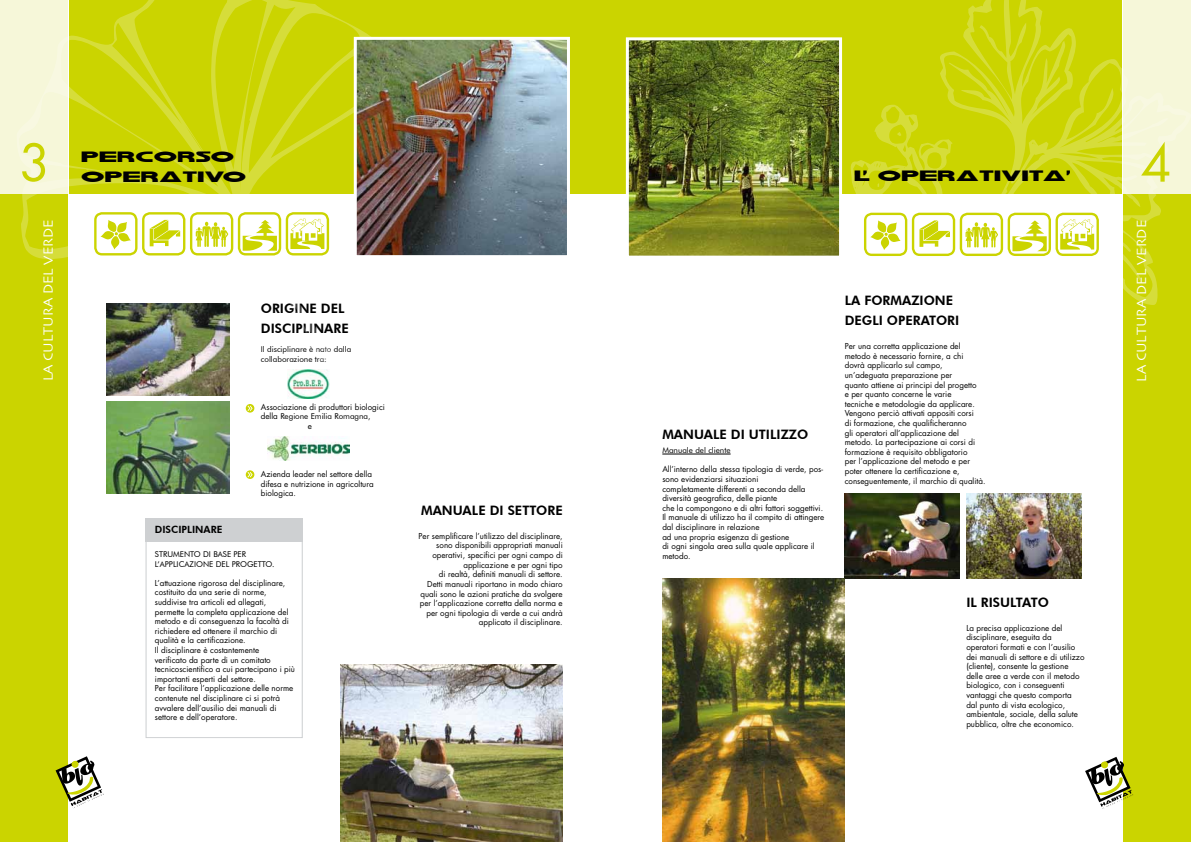
<style>
.page{position:relative;width:1191px;height:842px;background:#fff}
.page>*{position:absolute;margin:0;border:0;box-sizing:border-box;transform-origin:0 0}
.t1{font:50px "Futura";color:#cbd400}
.t2{font:33px "Galant";color:#000}
.t3{font:14px "Skia";color:#fff}
.t4{font:800 13px/20px "Futura BT";color:#000}
.t5{font:800 10px "Futura BT";color:#000}
.t6{font:8px/9.6px "Futura";color:#000}
.t7{font:8px/9.6px "Futura BT";color:#000}
.s1{font-family:"Futura";font-size:50px;color:#cbd400}
.s2{font-family:"Futura"}
</style>
<div class="page">
<div style="left:146px;top:519px;width:157px;height:219px;border:1px solid #ced0d2"></div>
<div style="left:146px;top:518px;width:157px;height:24px;background:#ced0d2"></div>
<img style="left:106px;top:362px;width:123px;height:34px">
<div style="left:0;top:194px;width:67px;height:648px;background:#cbd400"></div>
<svg style="left:56px;top:756px;width:48px;height:53px"></svg>
<div style="left:0;top:0;width:67px;height:193px;background:#f6f7d9"></div>
<div style="left:69px;top:0;width:526px;height:193px;background:#cbd400"></div>
<svg style="left:17px;top:0;width:371px;height:362px"></svg>
<img style="left:288px;top:369px;width:41px;height:30px">
<img style="left:268px;top:436px;width:81px;height:24px">
<img style="left:358px;top:41px;width:208px;height:213px">
<div style="left:354px;top:37px;width:216px;height:221px;border:3px solid #fff"></div>
<img style="left:340px;top:664px;width:223px;height:178px">
<img style="left:106px;top:401px;width:123px;height:92px">
<svg style="left:246px;top:404px;width:8px;height:9px"></svg>
<svg style="left:247px;top:406px;width:6px;height:5px"></svg>
<svg style="left:246px;top:470px;width:8px;height:9px"></svg>
<svg style="left:247px;top:472px;width:6px;height:5px"></svg>
<div style="left:287px;top:213px;width:41px;height:41px;background:#fff;border-radius:7px"></div>
<div style="left:286px;top:212px;width:43px;height:43px;border:2px solid #cbd400;border-radius:7px"></div>
<div style="left:238px;top:212px;width:43px;height:43px;border:2px solid #cbd400;border-radius:7px"></div>
<svg style="left:243px;top:220px;width:34px;height:31px"></svg>
<div style="left:191px;top:213px;width:41px;height:41px;background:#fff;border-radius:7px"></div>
<div style="left:190px;top:212px;width:43px;height:43px;border:2px solid #cbd400;border-radius:7px"></div>
<svg style="left:196px;top:222px;width:32px;height:25px"></svg>
<svg style="left:290px;top:219px;width:34px;height:30px"></svg>
<div style="left:95px;top:213px;width:41px;height:41px;background:#fff;border-radius:7px"></div>
<div style="left:94px;top:212px;width:43px;height:43px;border:2px solid #cbd400;border-radius:7px"></div>
<svg style="left:100px;top:220px;width:31px;height:30px"></svg>
<div style="left:143px;top:213px;width:41px;height:41px;background:#fff;border-radius:7px"></div>
<div style="left:142px;top:212px;width:43px;height:43px;border:2px solid #cbd400;border-radius:7px"></div>
<svg style="left:150px;top:220px;width:30px;height:26px"></svg>
<div style="left:1123px;top:195px;width:68px;height:647px;background:#cbd400"></div>
<div style="left:595px;top:0;width:527px;height:194px;background:#cbd400"></div>
<svg style="left:1085px;top:757px;width:48px;height:52px"></svg>
<hr style="left:662px;top:454px;width:68px;height:1px;background:#000">
<img style="left:844px;top:493px;width:115px;height:85px">
<svg style="left:850px;top:0;width:341px;height:305px"></svg>
<img style="left:662px;top:578px;width:182px;height:264px">
<img style="left:630px;top:41px;width:208px;height:214px">
<div style="left:626px;top:37px;width:216px;height:222px;border:3px solid #fff"></div>
<img style="left:966px;top:493px;width:115px;height:85px">
<div style="left:1056px;top:214px;width:41px;height:41px;background:#fff;border-radius:7px"></div>
<div style="left:1055px;top:213px;width:43px;height:43px;border:2px solid #cbd400;border-radius:7px"></div>
<div style="left:1008px;top:214px;width:41px;height:41px;background:#fff;border-radius:7px"></div>
<div style="left:1007px;top:213px;width:44px;height:43px;border:2px solid #cbd400;border-radius:7px"></div>
<svg style="left:1012px;top:220px;width:34px;height:31px"></svg>
<div style="left:961px;top:214px;width:41px;height:41px;background:#fff;border-radius:7px"></div>
<div style="left:959px;top:213px;width:44px;height:43px;border:2px solid #cbd400;border-radius:7px"></div>
<svg style="left:965px;top:222px;width:33px;height:25px"></svg>
<svg style="left:1060px;top:219px;width:34px;height:31px"></svg>
<div style="left:865px;top:214px;width:41px;height:41px;background:#fff;border-radius:7px"></div>
<div style="left:864px;top:213px;width:43px;height:43px;border:2px solid #cbd400;border-radius:7px"></div>
<svg style="left:870px;top:220px;width:30px;height:30px"></svg>
<div style="left:913px;top:214px;width:41px;height:41px;background:#fff;border-radius:7px"></div>
<div style="left:912px;top:213px;width:43px;height:43px;border:2px solid #cbd400;border-radius:7px"></div>
<svg style="left:919px;top:220px;width:31px;height:27px"></svg>
<h2 class="t2" style="left:19px;top:129px;width:217px"><span class="s1">3</span> percorso</h2>
<h2 class="t2" style="left:82px;top:149px;width:167px">operativo</h2>
<h2 class="t2" style="left:854px;top:148px;width:219px">l' operativita'</h2>
<h1 class="t1" style="left:1140px;top:129px;width:32px">4</h1>
<h3 class="t3" style="left:40px;top:381px;width:163px;rotate:-90deg">LA CULTURA DEL VERDE</h3>
<h3 class="t3" style="left:1133px;top:382px;width:163px;rotate:-90deg">LA CULTURA DEL VERDE</h3>
<h3 class="t4" style="left:844px;top:290px;width:116px">LA FORMAZIONE<br>DEGLI OPERATORI</h3>
<p class="t6" style="left:844px;top:341px;width:142px">Per una corretta applicazione del metodo è necessario fornire, a chi dovrà applicarlo sul campo, un’adeguata preparazione per<br>quanto attiene ai principi del progetto<br>e per quanto concerne le varie<br>tecniche e metodologie da applicare.<br>Vengono perciò attivati appositi corsi<br>di formazione, che qualificheranno<br>gli operatori all’applicazione del metodo. La partecipazione ai corsi di formazione è requisito obbligatorio<br>per l’applicazione del metodo e per poter ottenere la certificazione e, conseguentemente, il marchio di qualità.</p>
<h3 class="t4" style="left:261px;top:298px;width:89px">ORIGINE DEL<br>DISCIPLINARE</h3>
<p class="t7" style="left:261px;top:344px;width:92px">Il disciplinare è nato dalla collaborazione tra:</p>
<p class="t6" style="left:261px;top:402px;width:125px">Associazione di produttori biologici</p>
<p class="t7" style="left:261px;top:412px;width:111px"><span class="s2">della</span> Regione Emilia Romagna<span class="s2">,</span></p>
<p class="t6" style="left:308px;top:421px;width:6px">e</p>
<h3 class="t4" style="left:662px;top:424px;width:147px">MANUALE DI UTILIZZO</h3>
<p class="t7" style="left:662px;top:445px;width:70px">Manuale del cliente</p>
<p class="t6" style="left:662px;top:464px;width:164px">All’interno della stessa tipologia di verde, pos&shy;sono evidenziarsi situazioni<br>completamente differenti a seconda della diversità geografica, delle piante<br>che la compongono e di altri fattori soggettivi.<br>Il manuale di utilizzo ha il compito di attingere dal disciplinare in relazione<br>ad una propria esigenza di gestione<br>di ogni singola area sulla quale applicare il metodo.</p>
<p class="t6" style="left:261px;top:469px;width:114px">Azienda leader nel settore della difesa e nutrizione in agricoltura biologica.</p>
<h3 class="t4" style="left:421px;top:500px;width:143px">MANUALE DI SETTORE</h3>
<p class="t6" style="left:418px;top:531px;width:146px;text-align:right">Per semplificare l’utilizzo del disciplinare, sono disponibili appropriati manuali operativi, specifici per ogni campo di applicazione e per ogni tipo<br>di realtà, definiti manuali di settore.<br>Detti manuali riportano in modo chiaro quali sono le azioni pratiche da svolgere per l’applicazione corretta della norma e per ogni tipologia di verde a cui andrà applicato il disciplinare.</p>
<p class="t5" style="left:155px;top:523px;width:69px">DISCIPLINARE</p>
<p class="t7" style="left:155px;top:549px;width:121px">STRUMENTO DI BASE PER<br>L’APPLICAZIONE DEL PROGETTO.</p>
<p class="t6" style="left:155px;top:578px;width:142px">L’attuazione rigorosa del disciplinare, costituito da una serie di norme, suddivise tra articoli ed allegati, permette la completa applicazione del metodo e di conseguenza la facoltà di richiedere ed ottenere il marchio di qualità e la certificazione.<br>Il disciplinare è costantemente<br>verificato da parte di un comitato tecnicoscientifico a cui partecipano i più importanti esperti del settore.<br>Per facilitare l’applicazione delle norme contenute nel disciplinare ci si potrà avvalere dell’ausilio dei manuali di settore e dell’operatore.</p>
<h3 class="t4" style="left:966px;top:592px;width:84px">IL RISULTATO</h3>
<p class="t6" style="left:966px;top:623px;width:120px">La precisa applicazione del disciplinare, eseguita da operatori formati e con l’ausilio dei manuali di settore e di utilizzo (cliente), consente la gestione delle aree a verde con il metodo biologico, con i conseguenti vantaggi che questo comporta dal punto di vista ecologico, ambientale, sociale, della salute pubblica, oltre che economico.</p>
</div>
